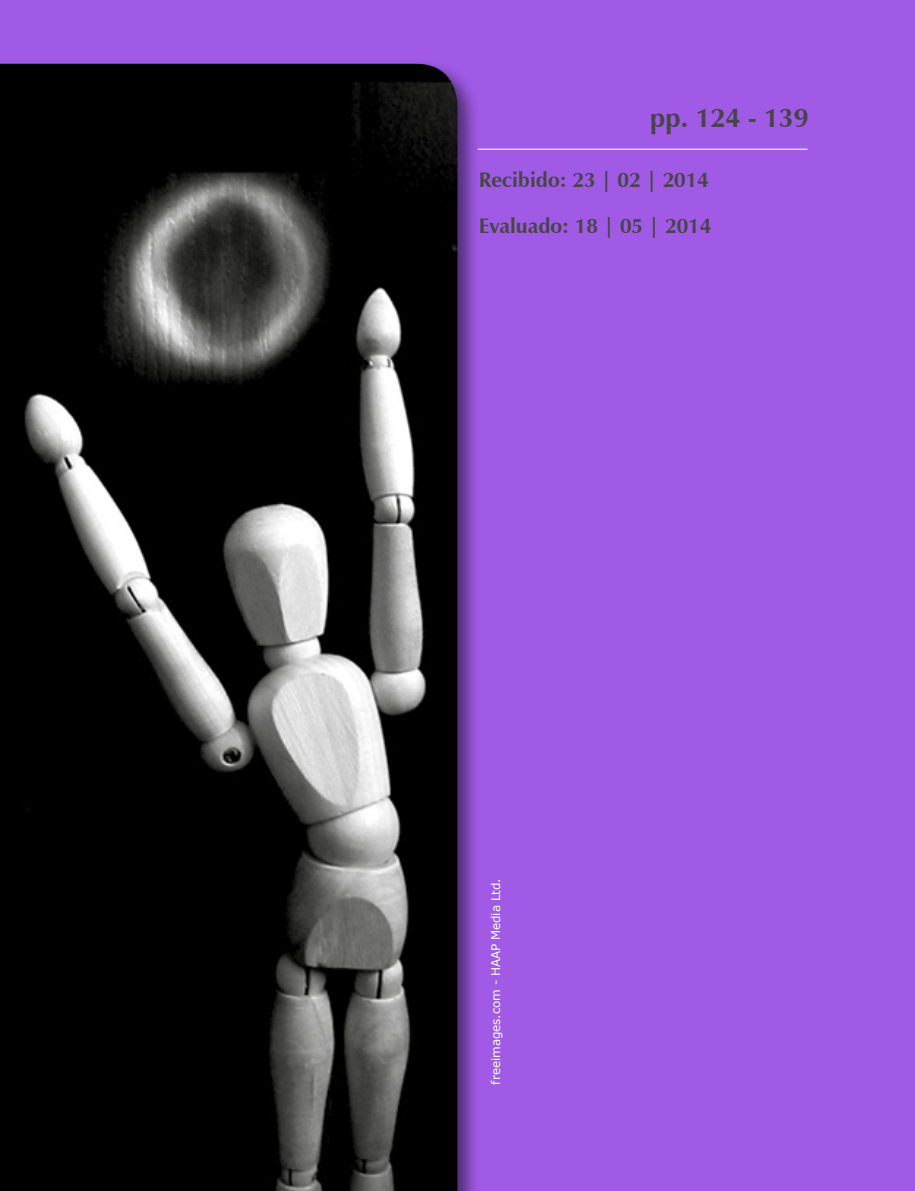
<style>
.page{position:relative;width:915px;height:1191px;background:#fff}
.page>*{position:absolute;margin:0;border:0;box-sizing:border-box;transform-origin:0 0}
.t1{font:700 27px "Zapf Humanist 601 BT";color:#464646}
.t2{font:700 21px/45.3px "Zapf Humanist 601 BT";color:#464646}
.t3{font:12px "Verdana";letter-spacing:-.005em;color:#fff}
</style>
<div class="page">
<hr style="left:914px;top:0;width:1px;height:1191px;background:#a05ae6">
<div style="left:0;top:0;width:914px;height:1191px;background:#a05ae6"></div>
<div style="left:0;top:59px;width:480px;height:1132px;background:#000;opacity:.5"></div>
<img style="left:0;top:64px;width:457px;height:1127px">
<hr style="left:477px;top:149px;width:330px;height:1px;background:#fff">
<p class="t1" style="left:649px;top:101px;width:160px">pp. 124 - 139</p>
<p class="t2" style="left:478px;top:158px;width:234px">Recibido: 23 | 02 | 2014<br>Evaluado: 18 | 05 | 2014</p>
<p class="t3" style="left:487px;top:1084px;width:208px;rotate:-90deg">freeimages.com - HAAP Media Ltd.</p>
</div>
